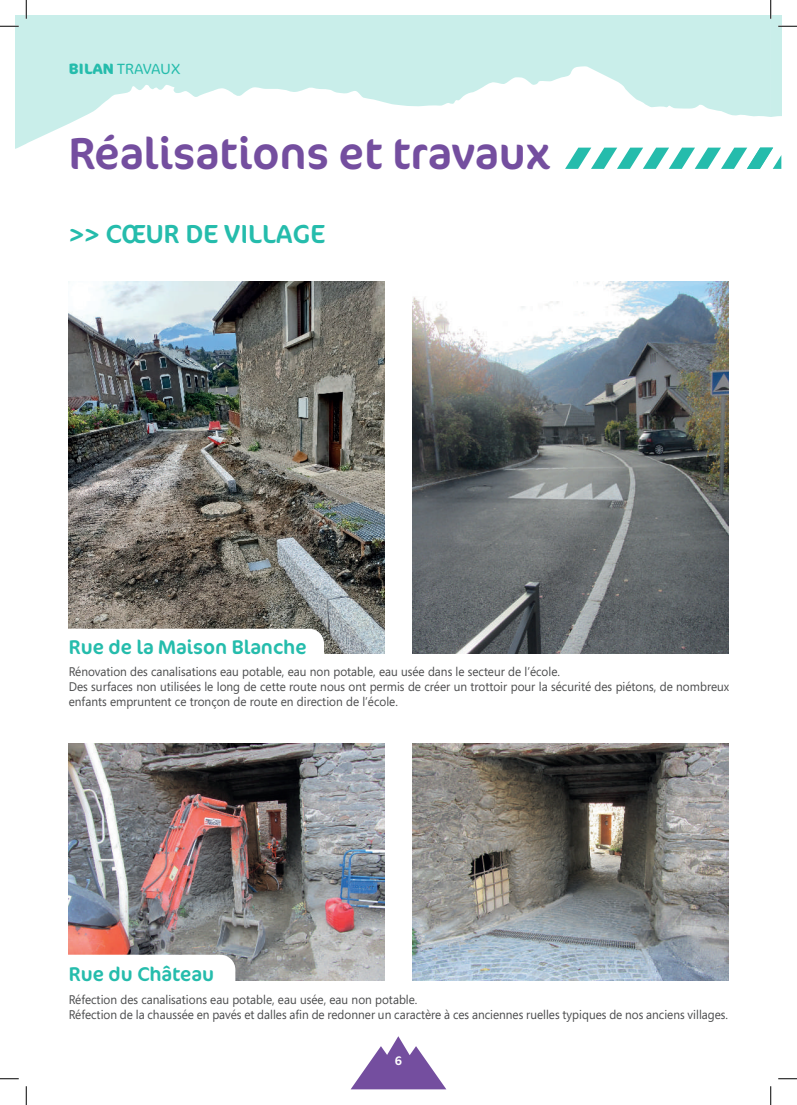
<style>
.page{position:relative;width:797px;height:1105px;background:#fff}
.page>*{position:absolute;margin:0;border:0;box-sizing:border-box;transform-origin:0 0}
.t1{font:45px "Cocon Pro";color:#744e9f}
.t2{font:26.25px "Cocon Pro";letter-spacing:.01em;color:#25bcac}
.t3{font:20px "Cocon Pro";color:#25bcac}
.t4{font:300 15px "Cocon Pro";letter-spacing:.01em;color:#25bcac}
.t5{font:12.5px/15px "Segoe";color:#4b4c4d;scale:.95 1}
.t6{font:12.5px "Cocon Pro";color:#fff}
.s1{font-weight:700}
</style>
<div class="page">
<svg style="left:16px;top:15px;width:549px;height:134px;fill:#c9eeea"></svg>
<img style="left:412px;top:281px;width:316px;height:372px">
<img style="left:69px;top:281px;width:315px;height:372px">
<svg style="left:69px;top:629px;width:255px;height:24px"></svg>
<img style="left:412px;top:744px;width:316px;height:236px">
<img style="left:69px;top:744px;width:315px;height:236px">
<svg style="left:69px;top:955px;width:166px;height:25px"></svg>
<svg style="left:351px;top:1036px;width:95px;height:53px"></svg>
<svg style="left:0;top:25px;width:19px;height:2px"></svg>
<svg style="left:0;top:1078px;width:19px;height:1px"></svg>
<svg style="left:778px;top:1078px;width:19px;height:1px"></svg>
<svg style="left:25px;top:0;width:2px;height:19px"></svg>
<svg style="left:25px;top:1086px;width:2px;height:19px"></svg>
<svg style="left:565px;top:0;width:232px;height:169px"></svg>
<svg style="left:770px;top:1086px;width:1px;height:19px"></svg>
<p class="t4" style="left:69px;top:60px;width:113px"><span class="s1">BILAN</span> TRAVAUX</p>
<h1 class="t1" style="left:69px;top:127px;width:483px">Réalisations et travaux</h1>
<h2 class="t2" style="left:69px;top:218px;width:258px">&gt;&gt; CŒUR DE VILLAGE</h2>
<h3 class="t3" style="left:69px;top:635px;width:239px">Rue de la Maison Blanche</h3>
<p class="t5" style="left:69px;top:666px;width:696px">Rénovation des canalisations eau potable, eau non potable, eau usée dans le secteur de l’école.<br>Des surfaces non utilisées le long de cette route nous ont permis de créer un trottoir pour la sécurité des piétons, de nombreux enfants empruntent ce tronçon de route en direction de l’école.</p>
<h3 class="t3" style="left:69px;top:962px;width:147px">Rue du Château</h3>
<p class="t5" style="left:69px;top:993px;width:695px">Réfection des canalisations eau potable, eau usée, eau non potable.<br>Réfection de la chaussée en pavés et dalles ain de redonner un caractère à ces anciennes ruelles typiques de nos anciens villages.</p>
<p class="t6" style="left:395px;top:1053px;width:9px">6</p>
</div>
